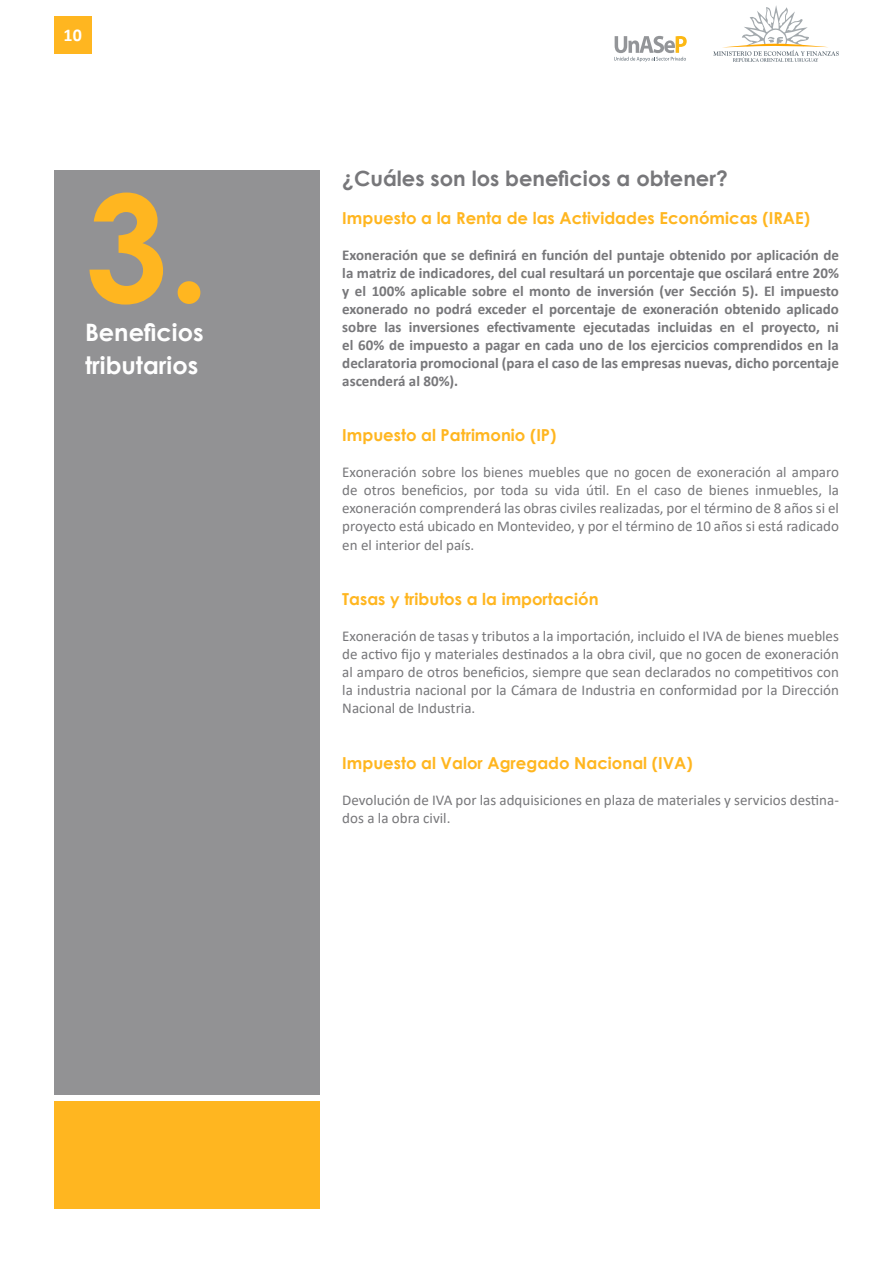
<style>
.page{position:relative;width:893px;height:1263px;background:#fff}
.page>*{position:absolute;margin:0;border:0;box-sizing:border-box;transform-origin:0 0}
.t1{font:700 148.5px "Century Gothic";color:#ffb620}
.t2{font:700 24px "Century Gothic";color:#fff}
.t3{font:700 21px "Century Gothic";color:#77777a}
.t4{font:700 18px "Calibri";color:#fff}
.t5{font:700 16.5px "Century Gothic";color:#ffb620}
.t6{font:15px/18px "Calibri";color:#77777a;text-align:justify}
.t7{font:700 15px/18px "Calibri";color:#77777a;text-align:justify}
</style>
<div class="page">
<div style="left:54px;top:16px;width:38px;height:38px;background:#ffb620"></div>
<svg style="left:614px;top:36px;width:73px;height:26px"></svg>
<svg style="left:713px;top:5px;width:126px;height:57px"></svg>
<div style="left:54px;top:170px;width:266px;height:924px;background:#929294"></div>
<div style="left:54px;top:1102px;width:266px;height:107px;background:#ffb620"></div>
<p class="t4" style="left:64px;top:22px;width:20px">10</p>
<p class="t1" style="left:85px;top:135px;width:126px">3.</p>
<p class="t2" style="left:85px;top:314px;width:120px">Beneficios</p>
<p class="t2" style="left:85px;top:347px;width:115px">tributarios</p>
<p class="t3" style="left:342px;top:162px;width:387px">¿Cuáles son los beneficios a obtener?</p>
<p class="t5" style="left:342px;top:205px;width:469px">Impuesto a la Renta de las Actividades Económicas (IRAE)</p>
<p class="t7" style="left:342px;top:245px;width:498px">Exoneración que se definirá en función del puntaje obtenido por aplicación de la matriz de indicadores, del cual resultará un porcentaje que oscilará entre 20% y el 100% aplicable sobre el monto de inversión (ver Sección 5). El impuesto exonerado no podrá exceder el porcentaje de exoneración obtenido aplicado sobre las inversiones efectivamente ejecutadas incluidas en el proyecto, ni el 60% de impuesto a pagar en cada uno de los ejercicios comprendidos en la declaratoria promocional (para el caso de las empresas nuevas, dicho porcentaje ascenderá al 80%).</p>
<p class="t5" style="left:342px;top:423px;width:216px">Impuesto al Patrimonio (IP)</p>
<p class="t6" style="left:342px;top:463px;width:498px">Exoneración sobre los bienes muebles que no gocen de exoneración al amparo de otros beneficios, por toda su vida útil. En el caso de bienes inmuebles, la exoneración comprenderá las obras civiles realizadas, por el término de 8 años si el proyecto está ubicado en Montevideo, y por el término de 10 años si está radicado en el interior del país.</p>
<p class="t5" style="left:342px;top:587px;width:258px">Tasas y tributos a la importación</p>
<p class="t6" style="left:342px;top:627px;width:498px">Exoneración de tasas y tributos a la importación, incluido el IVA de bienes muebles de activo fijo y materiales destinados a la obra civil, que no gocen de exoneración al amparo de otros beneficios, siempre que sean declarados no competitivos con la industria nacional por la Cámara de Industria en conformidad por la Dirección Nacional de Industria.</p>
<p class="t5" style="left:342px;top:751px;width:352px">Impuesto al Valor Agregado Nacional (IVA)</p>
<p class="t6" style="left:342px;top:791px;width:498px">Devolución de IVA por las adquisiciones en plaza de materiales y servicios destina&shy;dos a la obra civil.</p>
</div>
